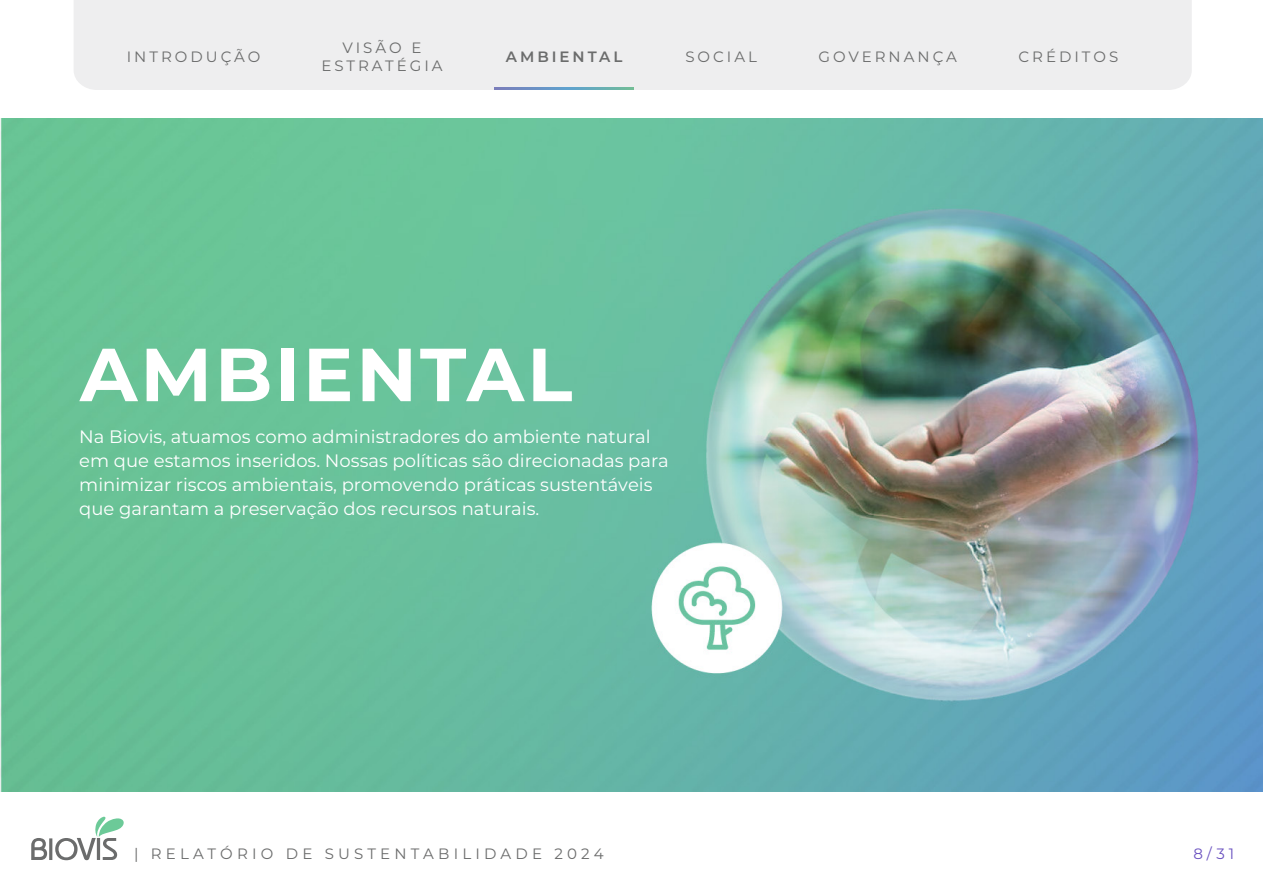
<style>
.page{position:relative;width:1263px;height:893px;background:#fff}
.page>*{position:absolute;margin:0;border:0;box-sizing:border-box;transform-origin:0 0}
.t1{font:700 75px "Montserrat";letter-spacing:.04em;color:#fff}
.t2{font:18px/24px "Montserrat";color:#fff}
.t3{font:15px/18px "Montserrat";letter-spacing:.2em;color:#6b6c6c;text-align:center}
.t4{font:15px "Montserrat";letter-spacing:.28em;color:#6b6c6c}
.t5{font:600 15px "Montserrat";letter-spacing:.2em;color:#6b6c6c}
.t6{font:15px "Montserrat";color:#6a51c0}
</style>
<div class="page">
<img style="left:0;top:119px;width:1263px;height:673px">
<svg style="left:31px;top:838px;width:16px;height:22px"></svg>
<svg style="left:55px;top:816px;width:69px;height:44px"></svg>
<hr style="left:49px;top:838px;width:3px;height:22px;background:#6b6c6c">
<div style="left:74px;top:0;width:1118px;height:90px;background:#eeeeef"></div>
<svg style="left:495px;top:87px;width:138px;height:3px"></svg>
<p class="t3" style="left:127px;top:48px;width:135px">INTRODUÇÃO</p>
<p class="t3" style="left:321px;top:38px;width:123px">VISÃO E<br>ESTRATÉGIA</p>
<p class="t5" style="left:506px;top:46px;width:118px">AMBIENTAL</p>
<p class="t3" style="left:685px;top:47px;width:73px">SOCIAL</p>
<p class="t3" style="left:819px;top:47px;width:140px">GOVERNANÇA</p>
<p class="t3" style="left:1018px;top:47px;width:101px">CRÉDITOS</p>
<h1 class="t1" style="left:80px;top:320px;width:494px">AMBIENTAL</h1>
<p class="t2" style="left:79px;top:424px;width:591px">Na Biovis, atuamos como administradores do ambiente natural em que estamos inseridos. Nossas políticas são direcionadas para minimizar riscos ambientais, promovendo práticas sustentáveis que garantam a preservação dos recursos naturais.</p>
<p class="t4" style="left:134px;top:843px;width:471px">| RELATÓRIO DE SUSTENTABILIDADE 2024</p>
<p class="t6" style="left:1193px;top:844px;width:42px">8/31</p>
</div>
